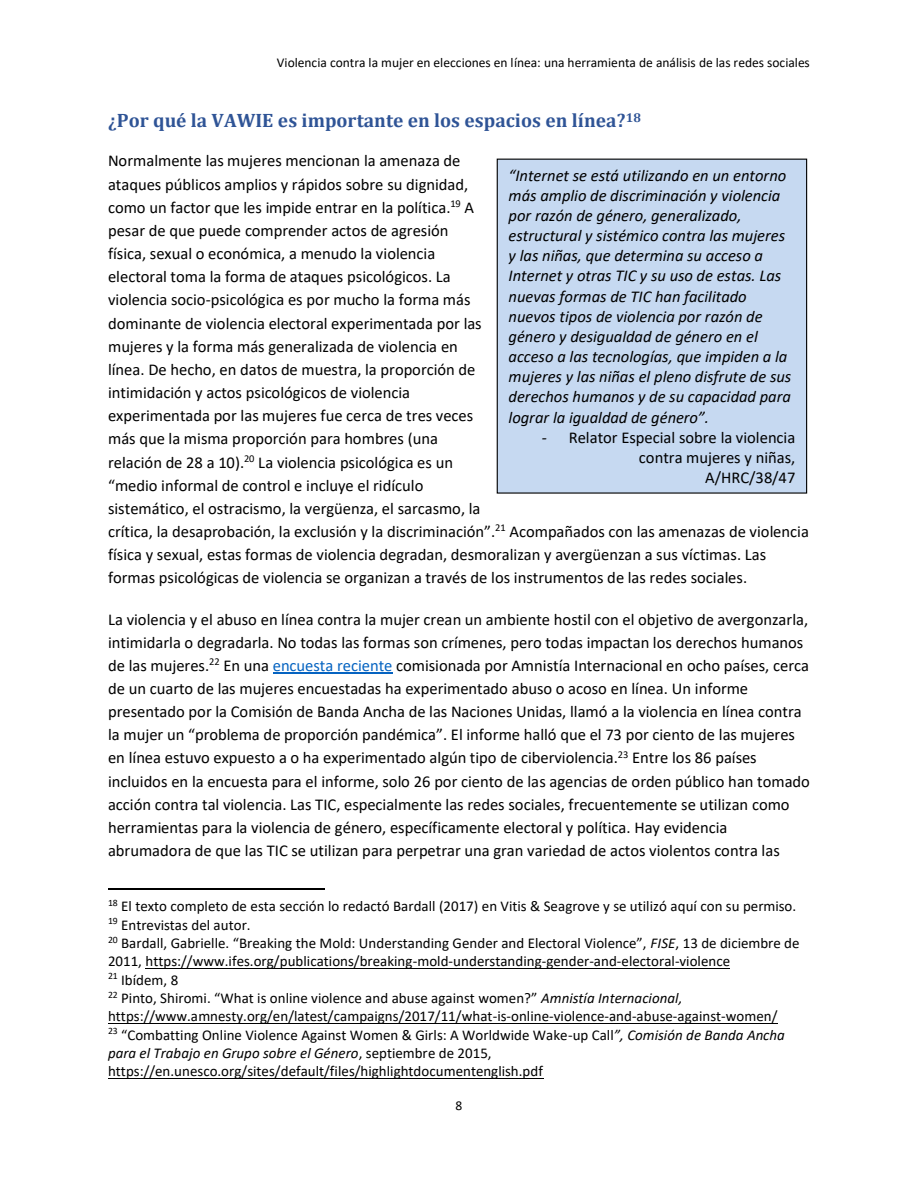
<style>
.page{position:relative;width:918px;height:1188px;background:#fff}
.page>*{position:absolute;margin:0;border:0;box-sizing:border-box;transform-origin:0 0}
.t1{font:700 19.5px "Cambria";color:#2f5496}
.t2{font:16.5px/23.1px "Calibri";color:#000}
.t3{font:italic 16.5px/20.1px "Calibri";color:#000}
.t4{font:15px/18.3px "Calibri";color:#000}
.t5{font:13.5px "Calibri";letter-spacing:-.005em;color:#000}
.s1{color:#0563c1}
.s2{font-style:italic}
</style>
<div class="page">
<hr style="left:273px;top:673px;width:119px;height:1px;background:#0563c1">
<hr style="left:108px;top:888px;width:216px;height:2px;background:#000">
<hr style="left:145px;top:968px;width:585px;height:1px;background:#000">
<hr style="left:108px;top:1023px;width:670px;height:1px;background:#000">
<hr style="left:108px;top:1078px;width:435px;height:1px;background:#000">
<div style="left:497px;top:159px;width:310px;height:334px;background:#c6d9f1"></div>
<div style="left:497px;top:159px;width:310px;height:335px;border:1px solid #000"></div>
<p class="t5" style="left:277px;top:57px;width:535px">Violencia contra la mujer en elecciones en línea: una herramienta de análisis de las redes sociales</p>
<p class="t1" style="left:108px;top:108px;width:534px">¿Por qué la VAWIE es importante en los espacios en línea?<sup>18</sup></p>
<p class="t2" style="left:108px;top:151px;width:702px">Normalmente las mujeres mencionan la amenaza de<br>ataques públicos amplios y rápidos sobre su dignidad,<br>como un factor que les impide entrar en la política.<sup>19</sup> A<br>pesar de que puede comprender actos de agresión<br>física, sexual o económica, a menudo la violencia<br>electoral toma la forma de ataques psicológicos. La<br>violencia socio-psicológica es por mucho la forma más<br>dominante de violencia electoral experimentada por las<br>mujeres y la forma más generalizada de violencia en<br>línea. De hecho, en datos de muestra, la proporción de<br>intimidación y actos psicológicos de violencia<br>experimentada por las mujeres fue cerca de tres veces<br>más que la misma proporción para hombres (una<br>relación de 28 a 10).<sup>20</sup> La violencia psicológica es un<br>“medio informal de control e incluye el ridículo<br>sistemático, el ostracismo, la vergüenza, el sarcasmo, la<br>crítica, la desaprobación, la exclusión y la discriminación”.<sup>21</sup> Acompañados con las amenazas de violencia física y sexual, estas formas de violencia degradan, desmoralizan y avergüenzan a sus víctimas. Las formas psicológicas de violencia se organizan a través de los instrumentos de las redes sociales.</p>
<p class="t2" style="left:108px;top:609px;width:703px">La violencia y el abuso en línea contra la mujer crean un ambiente hostil con el objetivo de avergonzarla, intimidarla o degradarla. No todas las formas son crímenes, pero todas impactan los derechos humanos de las mujeres.<sup>22</sup> En una <span class="s1">encuesta reciente</span> comisionada por Amnistía Internacional en ocho países, cerca de un cuarto de las mujeres encuestadas ha experimentado abuso o acoso en línea. Un informe presentado por la Comisión de Banda Ancha de las Naciones Unidas, llamó a la violencia en línea contra la mujer un “problema de proporción pandémica”. El informe halló que el 73 por ciento de las mujeres en línea estuvo expuesto a o ha experimentado algún tipo de ciberviolencia.<sup>23</sup> Entre los 86 países incluidos en la encuesta para el informe, solo 26 por ciento de las agencias de orden público han tomado acción contra tal violencia. Las TIC, especialmente las redes sociales, frecuentemente se utilizan como herramientas para la violencia de género, específicamente electoral y política. Hay evidencia abrumadora de que las TIC se utilizan para perpetrar una gran variedad de actos violentos contra las</p>
<p class="t3" style="left:509px;top:167px;width:284px">“Internet se está utilizando en un entorno más amplio de discriminación y violencia por razón de género, generalizado, estructural y sistémico contra las mujeres y las niñas, que determina su acceso a Internet y otras TIC y su uso de estas. Las nuevas formas de TIC han facilitado nuevos tipos de violencia por razón de género y desigualdad de género en el acceso a las tecnologías, que impiden a la mujeres y las niñas el pleno disfrute de sus derechos humanos y de su capacidad para lograr la igualdad de género”.</p>
<p class="t2" style="left:542px;top:429px;width:255px;line-height:20.1px;text-align:right"><span class="s2">-</span> Relator Especial sobre la violencia contra mujeres y niñas,<br>A/HRC/38/47</p>
<p class="t4" style="left:108px;top:898px;width:693px"><sup>18</sup> El texto completo de esta sección lo redactó Bardall (2017) en Vitis &amp; Seagrove y se utilizó aquí con su permiso.<br><sup>19</sup> Entrevistas del autor.<br><sup>20</sup> Bardall, Gabrielle. “Breaking the Mold: Understanding Gender and Electoral Violence”, <span class="s2">FISE</span>, 13 de diciembre de 2011, https://www.ifes.org/publications/breaking-mold-understanding-gender-and-electoral-violence<br><sup>21</sup> Ibídem, 8<br><sup>22</sup> Pinto, Shiromi. “What is online violence and abuse against women?” <span class="s2">Amnistía Internacional, </span>https://www.amnesty.org/en/latest/campaigns/2017/11/what-is-online-violence-and-abuse-against-women/<br><sup>23</sup> “Combatting Online Violence Against Women &amp; Girls: A Worldwide Wake-up Call<span class="s2">”, Comisión de Banda Ancha para el Trabajo en Grupo sobre el Género</span>, septiembre de 2015, https://en.unesco.org/sites/default/files/highlightdocumentenglish.pdf</p>
<p class="t5" style="left:456px;top:1100px;width:8px">8</p>
</div>
